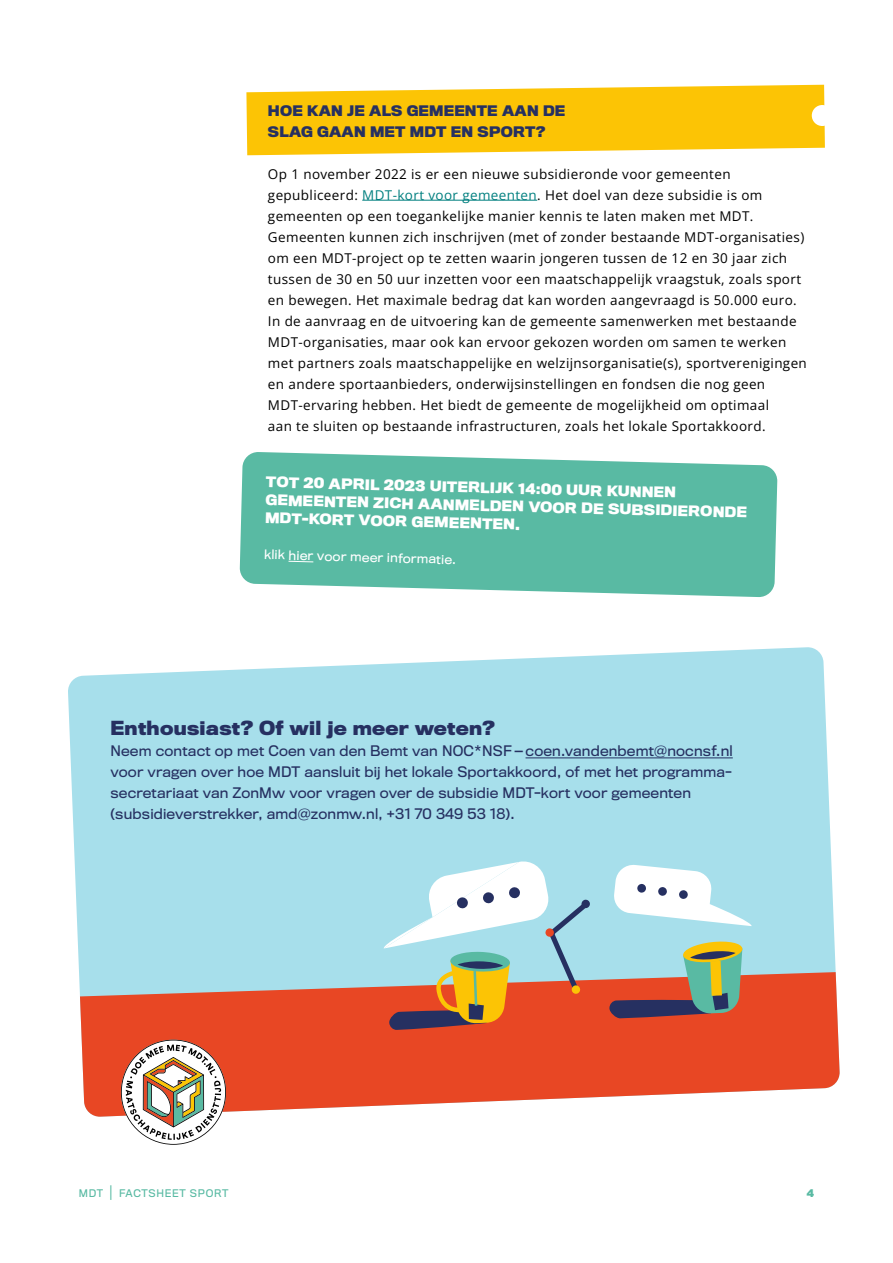
<style>
.page{position:relative;width:893px;height:1263px;background:#fff}
.page>*{position:absolute;margin:0;border:0;box-sizing:border-box;transform-origin:0 0}
.t1{font:700 18px "Titling Gothic FB";letter-spacing:.015em;color:#263061}
.t2{font:13.5px/21px "Open Sans";letter-spacing:.03em;color:#000}
.t3{font:13.5px/21px "Titling Gothic FB";letter-spacing:.015em;color:#263061}
.t4{font:700 13.5px/17.7px "Titling Gothic FB";color:#fff}
.t5{font:700 13.5px/21px "Titling Gothic FB";letter-spacing:.015em;color:#263061}
.t6{font:12px "Titling Gothic FB";color:#fff}
.t7{font:9.75px "Titling Gothic FB";letter-spacing:.07em;color:#59baa3}
.t8{font:700 9.75px "Titling Gothic FB";color:#59baa3}
.s1{color:#007f7f}
.s2{font-size:14.7px}
</style>
<div class="page">
<svg style="left:246px;top:85px;width:579px;height:70px;background:#fcca1e"></svg>
<svg style="left:68px;top:647px;width:768px;height:319px;background:#ade1ec"></svg>
<svg style="left:78px;top:966px;width:762px;height:151px;background:#e46e55"></svg>
<svg style="left:609px;top:940px;width:134px;height:78px;background:#989380"></svg>
<svg style="left:613px;top:864px;width:139px;height:62px"></svg>
<div style="left:679px;top:890px;width:9px;height:9px;background:#263061;border-radius:4px"></div>
<div style="left:658px;top:887px;width:9px;height:9px;background:#263061;border-radius:4px"></div>
<div style="left:637px;top:884px;width:9px;height:9px;background:#263061;border-radius:4px"></div>
<svg style="left:383px;top:860px;width:209px;height:170px"></svg>
<svg style="left:571px;top:985px;width:9px;height:9px"></svg>
<div style="left:545px;top:928px;width:9px;height:9px;background:#e84724;border-radius:50%"></div>
<svg style="left:121px;top:1040px;width:105px;height:105px"></svg>
<div style="left:812px;top:105px;width:21px;height:21px;background:#fff;border-radius:50%"></div>
<svg style="left:240px;top:452px;width:537px;height:145px;background:#69c0ab"></svg>
<svg style="left:288px;top:561px;width:26px;height:1px"></svg>
<hr style="left:362px;top:200px;width:175px;height:1px;background:#007f7f">
<hr style="left:525px;top:758px;width:208px;height:1px;background:#263061">
<p class="t5" style="left:268px;top:100px;width:299px">HOE KAN JE ALS GEMEENTE AAN DE<br>SLAG GAAN MET MDT EN SPORT?</p>
<p class="t2" style="left:268px;top:163px;width:540px">Op 1 november 2022 is er een nieuwe subsidieronde voor gemeenten gepubliceerd: <span class="s1">MDT-kort voor gemeenten</span>. Het doel van deze subsidie is om gemeenten op een toegankelijke manier kennis te laten maken met MDT.<br>Gemeenten kunnen zich inschrijven (met of zonder bestaande MDT-organisaties) om een MDT-project op te zetten waarin jongeren tussen de 12 en 30 jaar zich tussen de 30 en 50 uur inzetten voor een maatschappelijk vraagstuk, zoals sport en bewegen. Het maximale bedrag dat kan worden aangevraagd is 50.000 euro.<br>In de aanvraag en de uitvoering kan de gemeente samenwerken met bestaande MDT-organisaties, maar ook kan ervoor gekozen worden om samen te werken met partners zoals maatschappelijke en welzijnsorganisatie(s), sportverenigingen en andere sportaanbieders, onderwijsinstellingen en fondsen die nog geen MDT-ervaring hebben. Het biedt de gemeente de mogelijkheid om optimaal<br>aan te sluiten op bestaande infrastructuren, zoals het lokale Sportakkoord.</p>
<p class="t4" style="left:266px;top:471px;width:483px;rotate:2deg">TOT 20 APRIL 2023 UITERLIJK 14:00 UUR KUNNEN<br>GEMEENTEN ZICH AANMELDEN VOOR DE SUBSIDIERONDE</p>
<p class="t4" style="left:266px;top:508px;width:256px;rotate:2deg">MDT-KORT VOOR GEMEENTEN.</p>
<p class="t6" style="left:264px;top:548px;width:193px;rotate:1deg">klik hier voor meer informatie.</p>
<h1 class="t1" style="left:110px;top:717px;width:386px">Enthousiast? Of wil je meer weten?</h1>
<p class="t3" style="left:110px;top:740px;width:624px">Neem contact op met Coen van den Bemt van NOC*NSF—coen.vandenbemt@nocnsf.nl voor vragen over hoe MDT aansluit bij het lokale Sportakkoord, of met het programma&shy;secretariaat van ZonMw voor vragen over de subsidie MDT-kort voor gemeenten (subsidieverstrekker, amd@zonmw.nl, +31 70 349 53 18).</p>
<p class="t7" style="left:79px;top:1187px;width:151px">MDT <span class="s2">|</span> FACTSHEET SPORT</p>
<p class="t8" style="left:807px;top:1187px;width:9px">4</p>
</div>
